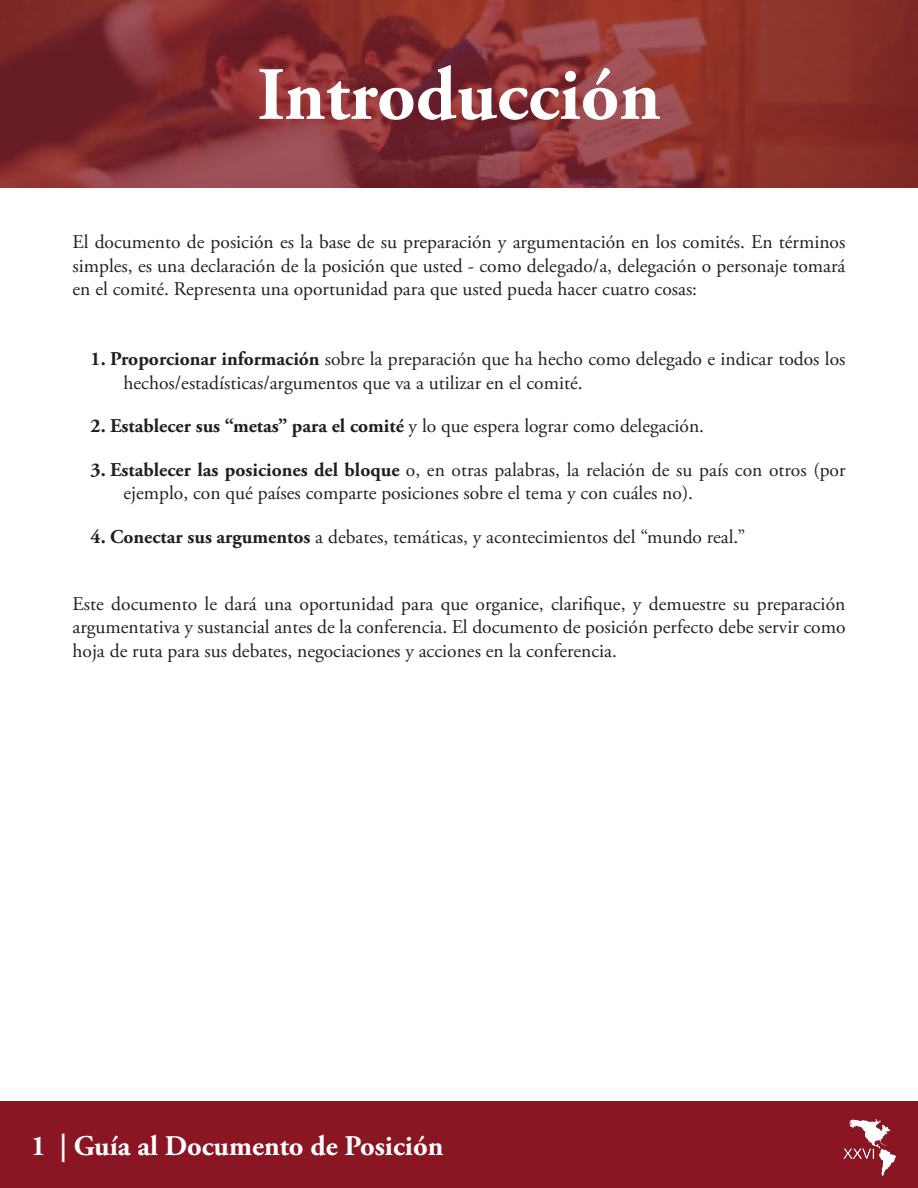
<style>
.page{position:relative;width:918px;height:1188px;background:#fff}
.page>*{position:absolute;margin:0;border:0;box-sizing:border-box;transform-origin:0 0}
.t1{font:700 75px "Adobe Garamond Pro";color:#fff}
.t2{font:700 28.5px "Adobe Garamond Pro";color:#fff}
.t3{font:19.5px/23.4px "Adobe Garamond Pro";color:#231f20;text-align:justify}
.t4{font:700 19.5px "Adobe Garamond Pro";color:#231f20}
.s1{font-weight:700}
.s2{font-weight:400}
</style>
<div class="page">
<div style="left:0;top:1102px;width:918px;height:86px;background:#891622"></div>
<img style="left:843px;top:1119px;width:53px;height:57px">
<svg style="left:0;top:0;width:918px;height:188px;background:#863131"></svg>
<p class="t1" style="left:257px;top:51px;width:405px">Introducción</p>
<p class="t3" style="left:73px;top:231px;width:774px">El documento de posición es la base de su preparación y argumentación en los comités. En términos simples, es una declaración de la posición que usted - como delegado/a, delegación o personaje tomará en el comité. Representa una oportunidad para que usted pueda hacer cuatro cosas:</p>
<p class="t3" style="left:124px;top:348px;width:724px;text-indent:-33px"><span class="s1">1. Proporcionar información</span> sobre la preparación que ha hecho como delegado e indicar todos los hechos/estadísticas/argumentos que va a utilizar en el comité.</p>
<p class="t4" style="left:91px;top:415px;width:615px">2. Establecer sus “metas” para el comité <span class="s2">y lo que espera lograr como delegación.</span></p>
<p class="t3" style="left:124px;top:459px;width:723px;text-indent:-33px"><span class="s1">3. Establecer las posiciones del bloque</span> o, en otras palabras, la relación de su país con otros (por ejemplo, con qué países comparte posiciones sobre el tema y con cuáles no).</p>
<p class="t3" style="left:91px;top:526px;width:656px"><span class="s1">4. Conectar sus argumentos</span> a debates, temáticas, y acontecimientos del “mundo real.”</p>
<p class="t3" style="left:73px;top:593px;width:774px">Este documento le dará una oportunidad para que organice, clarifique, y demuestre su preparación argumentativa y sustancial antes de la conferencia. El documento de posición perfecto debe servir como hoja de ruta para sus debates, negociaciones y acciones en la conferencia.</p>
<h2 class="t2" style="left:31px;top:1129px;width:414px">1 | Guía al Documento de Posición</h2>
</div>
